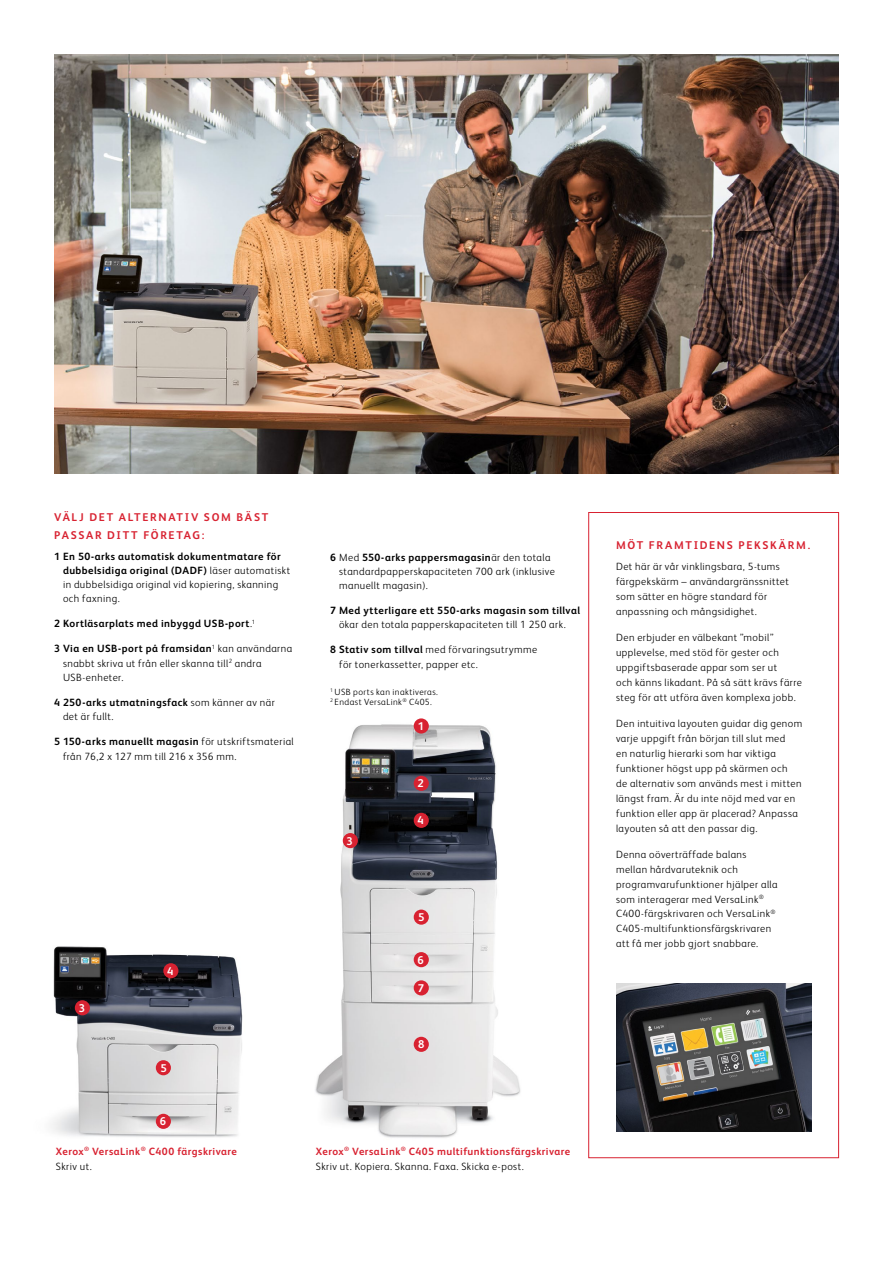
<style>
.page{position:relative;width:893px;height:1263px;background:#fff}
.page>*{position:absolute;margin:0;border:0;box-sizing:border-box;transform-origin:0 0}
.t1{font:700 11.25px/18px "Xerox Sans";letter-spacing:.15em;color:#d82231}
.t2{font:700 11.25px "Xerox Sans";color:#fff}
.t3{font:300 10.5px/15px "Xerox Sans";letter-spacing:.045em;color:#000}
.t4{font:700 10.5px/15px "Xerox Sans";letter-spacing:.04em;color:#d82231}
.t5{font:700 10.5px "Xerox Sans";letter-spacing:.045em;color:#000}
.t6{font:300 9px/9.8px "Xerox Sans";letter-spacing:.05em;color:#000}
.s1{font-weight:700}
.s2{font-weight:300}
.s3{font-weight:300;color:#000}
</style>
<div class="page">
<img style="left:315px;top:722px;width:206px;height:416px">
<img style="left:51px;top:946px;width:192px;height:191px">
<div style="left:75px;top:1000px;width:15px;height:15px;background:#d82231;border-radius:50%"></div>
<img style="left:616px;top:984px;width:195px;height:148px">
<div style="left:588px;top:512px;width:251px;height:646px;border:1px solid #d82231"></div>
<div style="left:414px;top:1037px;width:15px;height:15px;background:#d82231;border-radius:50%"></div>
<div style="left:414px;top:980px;width:15px;height:15px;background:#d82231;border-radius:50%"></div>
<div style="left:414px;top:952px;width:15px;height:15px;background:#d82231;border-radius:50%"></div>
<div style="left:414px;top:909px;width:15px;height:16px;background:#d82231;border-radius:50%"></div>
<div style="left:414px;top:813px;width:15px;height:15px;background:#d82231;border-radius:50%"></div>
<div style="left:343px;top:833px;width:15px;height:15px;background:#d82231;border-radius:50%"></div>
<div style="left:414px;top:776px;width:15px;height:15px;background:#d82231;border-radius:50%"></div>
<div style="left:414px;top:718px;width:15px;height:15px;background:#d82231;border-radius:50%"></div>
<div style="left:156px;top:1114px;width:15px;height:15px;background:#d82231;border-radius:50%"></div>
<div style="left:156px;top:1060px;width:15px;height:15px;background:#d82231;border-radius:50%"></div>
<div style="left:163px;top:963px;width:15px;height:15px;background:#d82231;border-radius:50%"></div>
<img style="left:54px;top:54px;width:785px;height:419px">
<p class="t1" style="left:54px;top:507px;width:216px">VÄLJ DET ALTERNATIV SOM BÄST<br>PASSAR DITT FÖRETAG:</p>
<p class="t3" style="left:63px;top:548px;width:229px;line-height:14.2px;text-indent:-9px"><span class="s1">1 En 50-arks automatisk dokumentmatare för dubbelsidiga original (DADF)</span> läser automatiskt in dubbelsidiga original vid kopiering, skanning och faxning.</p>
<p class="t5" style="left:54px;top:616px;width:202px">2 Kortläsarplats med inbyggd USB-port<span class="s2">.</span><sup>1</sup></p>
<p class="t3" style="left:63px;top:641px;width:231px;line-height:14.2px;text-indent:-9px"><span class="s1">3 Via en USB-port på framsidan</span><sup>1</sup> kan användarna snabbt skriva ut från eller skanna till<sup>2</sup> andra<br>USB-enheter.</p>
<p class="t3" style="left:63px;top:695px;width:213px;line-height:14.2px;text-indent:-9px"><span class="s1">4 250-arks utmatningsfack</span> som känner av när det är fullt.</p>
<p class="t3" style="left:63px;top:734px;width:232px;line-height:14.2px;text-indent:-9px"><span class="s1">5 150-arks manuellt magasin</span> för utskriftsmaterial från 76,2 x 127 mm till 216 x 356 mm.</p>
<p class="t3" style="left:339px;top:549px;width:217px;line-height:14.2px;text-indent:-9px"><span class="s1">6</span> Med <span class="s1">550-arks pappersmagasin</span>är den totala standardpapperskapaciteten 700 ark (inklusive manuellt magasin).</p>
<p class="t5" style="left:330px;top:603px;width:251px">7 Med ytterligare ett 550-arks magasin som tillval</p>
<p class="t3" style="left:339px;top:617px;width:228px">ökar den totala papperskapaciteten till 1 250 ark.</p>
<p class="t3" style="left:339px;top:642px;width:199px;line-height:14.2px;text-indent:-9px"><span class="s1">8 Stativ som tillval</span> med förvaringsutrymme för tonerkassetter, papper etc.</p>
<p class="t6" style="left:330px;top:687px;width:109px"><sup>1</sup> USB ports kan inaktiveras.<br><sup>2</sup> Endast VersaLink<sup>®</sup> C405.</p>
<p class="t2" style="left:418px;top:718px;width:8px">1</p>
<p class="t2" style="left:418px;top:776px;width:8px">2</p>
<p class="t2" style="left:347px;top:833px;width:8px">3</p>
<p class="t2" style="left:418px;top:813px;width:8px">4</p>
<p class="t2" style="left:79px;top:1000px;width:8px">3</p>
<p class="t2" style="left:167px;top:963px;width:8px">4</p>
<p class="t2" style="left:160px;top:1060px;width:8px">5</p>
<p class="t2" style="left:160px;top:1114px;width:8px">6</p>
<p class="t4" style="left:56px;top:1143px;width:183px">Xerox<sup>®</sup> VersaLink<sup>®</sup> C400 färgskrivare<br><span class="s3">Skriv ut.</span></p>
<p class="t2" style="left:418px;top:910px;width:8px">5</p>
<p class="t2" style="left:418px;top:952px;width:8px">6</p>
<p class="t2" style="left:418px;top:980px;width:8px">7</p>
<p class="t2" style="left:418px;top:1037px;width:8px">8</p>
<p class="t4" style="left:316px;top:1143px;width:256px">Xerox<sup>®</sup> VersaLink<sup>®</sup> C405 multifunktionsfärgskrivare<br><span class="s3">Skriv ut. Kopiera. Skanna. Faxa. Skicka e-post.</span></p>
<p class="t1" style="left:616px;top:535px;width:196px">MÖT FRAMTIDENS PEKSKÄRM.</p>
<p class="t3" style="left:616px;top:558px;width:174px">Det här är vår vinklingsbara, 5-tums färgpekskärm – användargränssnittet som sätter en högre standard för anpassning och mångsidighet.</p>
<p class="t3" style="left:616px;top:629px;width:187px">Den erbjuder en välbekant ”mobil” upplevelse, med stöd för gester och uppgiftsbaserade appar som ser ut<br>och känns likadant. På så sätt krävs färre steg för att utföra även komplexa jobb.</p>
<p class="t3" style="left:616px;top:715px;width:188px">Den intuitiva layouten guidar dig genom varje uppgift från början till slut med<br>en naturlig hierarki som har viktiga funktioner högst upp på skärmen och<br>de alternativ som används mest i mitten längst fram. Är du inte nöjd med var en funktion eller app är placerad? Anpassa layouten så att den passar dig.</p>
<p class="t3" style="left:616px;top:846px;width:163px">Denna oöverträffade balans mellan hårdvaruteknik och programvarufunktioner hjälper alla som interagerar med VersaLink<sup>®<br></sup>C400-färgskrivaren och VersaLink<sup>®<br></sup>C405-multifunktionsfärgskrivaren att få mer jobb gjort snabbare.</p>
</div>
